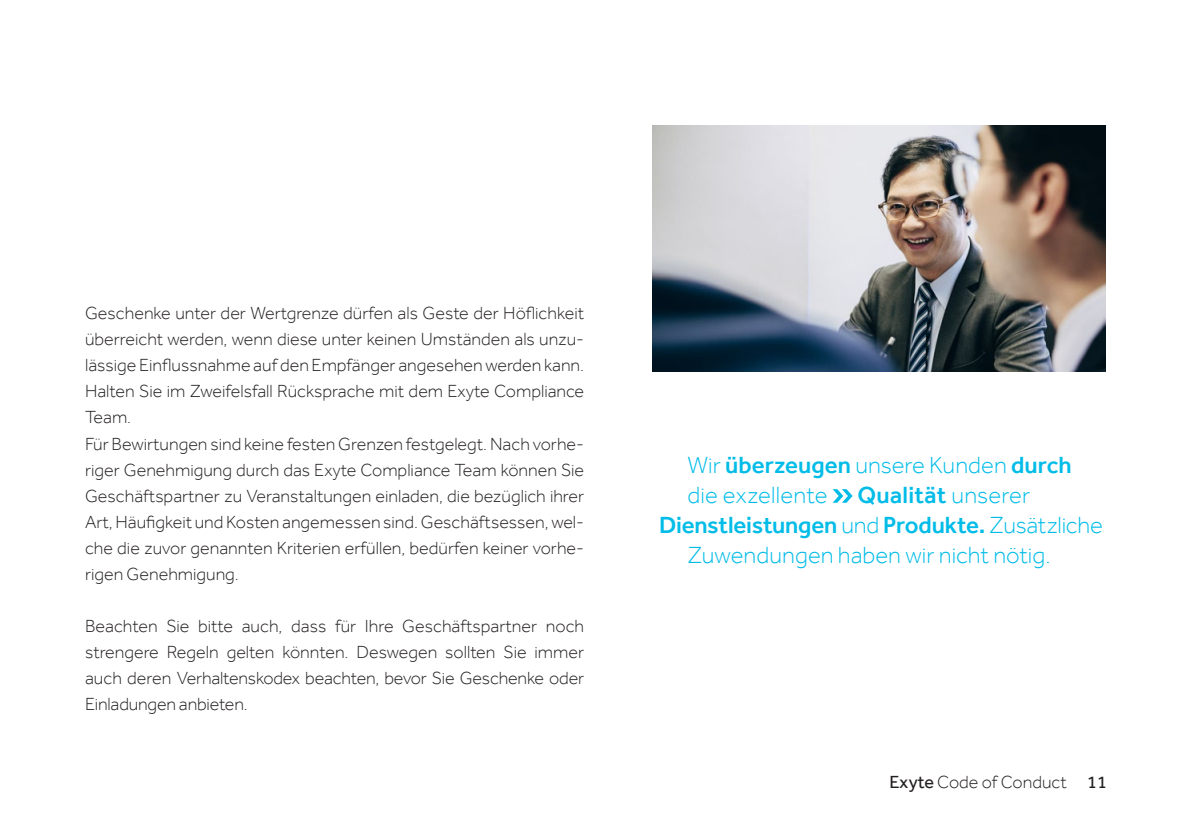
<style>
.page{position:relative;width:1191px;height:840px;background:#fff}
.page>*{position:absolute;margin:0;border:0;box-sizing:border-box;transform-origin:0 0}
.t1{font:300 24px "Effra";color:#02bce8}
.t2{font:500 24px "Effra";letter-spacing:-.01em;color:#02bce8}
.t3{font:300 18px/26px "Effra";color:#231f20}
.s1{font-weight:500}
.s2{font-weight:300}
.s3{font-weight:400}
</style>
<div class="page">
<img style="left:652px;top:125px;width:454px;height:246px">
<svg style="left:832px;top:489px;width:20px;height:13px"></svg>
<p class="t3" style="left:85px;top:300px;width:500px">Geschenke unter der Wertgrenze dürfen als Geste der Höflichkeit überreicht werden, wenn diese unter keinen Umständen als unzu&shy;lässige Einflussnahme auf den Empfänger angesehen werden kann.<br>Halten Sie im Zweifelsfall Rücksprache mit dem Exyte Compliance Team.<br>Für Bewirtungen sind keine festen Grenzen festgelegt. Nach vorhe&shy;riger Genehmigung durch das Exyte Compliance Team können Sie Geschäftspartner zu Veranstaltungen einladen, die bezüglich ihrer Art, Häufigkeit und Kosten angemessen sind. Geschäftsessen, wel&shy;che die zuvor genannten Kriterien erfüllen, bedürfen keiner vorhe&shy;rigen Genehmigung.</p>
<p class="t3" style="left:85px;top:612px;width:500px;text-align:justify">Beachten Sie bitte auch, dass für Ihre Geschäftspartner noch strengere Regeln gelten könnten. Deswegen sollten Sie immer auch deren Verhaltenskodex beachten, bevor Sie Geschenke oder Einladungen anbieten.</p>
<h1 class="t1" style="left:687px;top:450px;width:386px">Wir <span class="s1">überzeugen</span> unsere Kunden <span class="s1">durch</span></h1>
<h1 class="t1" style="left:687px;top:480px;width:344px">die exzellente <span class="s1">Qualität</span> unserer</h1>
<h1 class="t2" style="left:659px;top:510px;width:445px">Dienstleistungen <span class="s2">und</span> Produkte. <span class="s2">Zusätzliche</span></h1>
<h1 class="t1" style="left:687px;top:540px;width:365px">Zuwendungen haben wir nicht nötig.</h1>
<p class="t3" style="left:889px;top:768px;width:219px"><span class="s3">Exyte</span> Code of Conduct <span class="s3">11</span></p>
</div>
